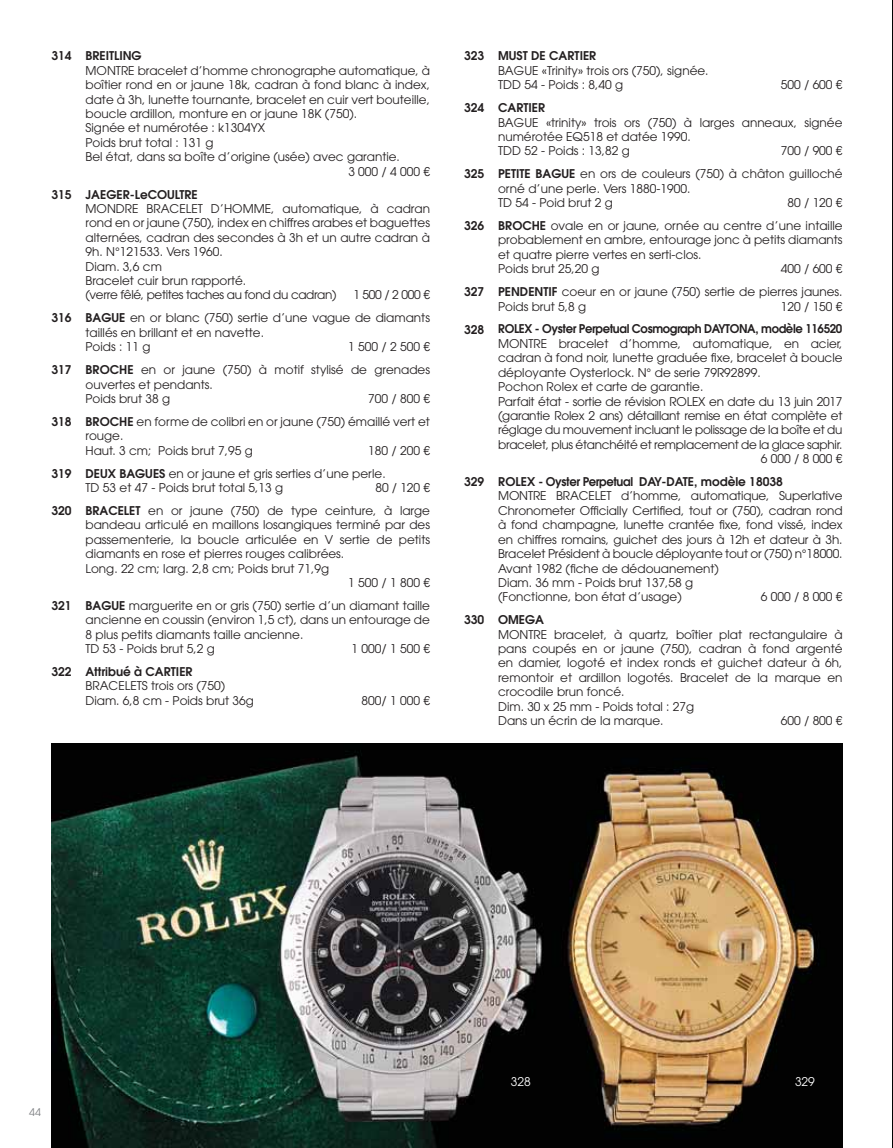
<style>
.page{position:relative;width:893px;height:1148px;background:#fff}
.page>*{position:absolute;margin:0;border:0;box-sizing:border-box;transform-origin:0 0}
.t1{font:12px/14.4px "ITC Avant Garde Pro";color:#231f20}
.t2{font:12px "ITC Avant Garde Pro";letter-spacing:-.02em;color:#231f20}
.t3{font:600 12px "ITC Avant Garde Pro";color:#231f20}
.t4{font:600 12px "ITC Avant Garde Pro";letter-spacing:-.03em;color:#231f20}
.t5{font:12px "ITC Avant Garde Pro";color:#fff}
.t6{font:10.5px "ITC Avant Garde Pro";color:#808285}
.s1{font-weight:600}
</style>
<div class="page">
<img style="left:892px;top:0;width:1px;height:1147px">
<img style="left:52px;top:743px;width:790px;height:404px">
<p class="t3" style="left:52px;top:50px;width:92px">314 BREITLING</p>
<p class="t1" style="left:86px;top:64px;width:346px">MONTRE bracelet d’homme chronographe automatique, à</p>
<p class="t1" style="left:86px;top:78px;width:346px">boîtier rond en or jaune 18k, cadran à fond blanc à index,</p>
<p class="t1" style="left:86px;top:93px;width:346px">date à 3h, lunette tournante, bracelet en cuir vert bouteille,</p>
<p class="t1" style="left:86px;top:107px;width:273px">boucle ardillon, monture en or jaune 18K (750).</p>
<p class="t1" style="left:86px;top:122px;width:181px">Signée et numérotée : k1304YX</p>
<p class="t1" style="left:86px;top:136px;width:129px">Poids brut total : 131 g</p>
<p class="t1" style="left:86px;top:150px;width:316px">Bel état, dans sa boîte d’origine (usée) avec garantie.</p>
<p class="t1" style="left:348px;top:165px;width:83px">3 000 / 4 000 €</p>
<p class="t3" style="left:52px;top:189px;width:148px">315 JAEGER-LeCOULTRE</p>
<p class="t1" style="left:86px;top:202px;width:346px">MONDRE BRACELET D’HOMME, automatique, à cadran rond en or jaune (750), index en chiffres arabes et baguettes alternées, cadran des secondes à 3h et un autre cadran à 9h. N°121533. Vers 1960.<br>Diam. 3,6 cm<br>Bracelet cuir brun rapporté.<br>(verre fêlé, petites taches au fond du cadran)</p>
<p class="t1" style="left:52px;top:284px;width:380px;line-height:23px;text-align:right">1 500 / 2 000 €<br><span class="s1">316 BAGUE</span> en or blanc (750) sertie d’une vague de diamants</p>
<p class="t1" style="left:86px;top:326px;width:180px">taillés en brillant et en navette.<br>Poids : 11 g</p>
<p class="t1" style="left:52px;top:336px;width:380px;line-height:23px;text-align:right">1 500 / 2 500 €<br><span class="s1">317 BROCHE</span> en or jaune (750) à motif stylisé de grenades</p>
<p class="t1" style="left:86px;top:378px;width:129px">ouvertes et pendants.<br>Poids brut 38 g</p>
<p class="t1" style="left:52px;top:388px;width:380px;line-height:23px;text-align:right">700 / 800 €<br><span class="s1">318 BROCHE</span> en forme de colibri en or jaune (750) émaillé vert et</p>
<p class="t1" style="left:86px;top:429px;width:169px">rouge.<br>Haut. 3 cm; Poids brut 7,95 g</p>
<p class="t1" style="left:52px;top:439px;width:380px;line-height:23px;text-indent:317px">180 / 200 €<br><span class="s1">319 DEUX BAGUES</span> en or jaune et gris serties d’une perle.</p>
<p class="t1" style="left:86px;top:481px;width:199px">TD 53 et 47 - Poids brut total 5,13 g</p>
<p class="t1" style="left:52px;top:477px;width:380px;line-height:23px;text-align:right">80 / 120 €<br><span class="s1">320 BRACELET</span> en or jaune (750) de type ceinture, à large</p>
<p class="t1" style="left:86px;top:518px;width:346px">bandeau articulé en maillons losangiques terminé par des</p>
<p class="t1" style="left:86px;top:533px;width:346px">passementerie, la boucle articulée en V sertie de petits</p>
<p class="t1" style="left:86px;top:547px;width:260px">diamants en rose et pierres rouges calibrées.</p>
<p class="t1" style="left:86px;top:562px;width:245px">Long. 22 cm; larg. 2,8 cm; Poids brut 71,9g</p>
<p class="t1" style="left:348px;top:576px;width:83px">1 500 / 1 800 €</p>
<p class="t1" style="left:86px;top:599px;width:346px;text-indent:-34px"><span class="s1">321 BAGUE</span> marguerite en or gris (750) sertie d’un diamant taille ancienne en coussin (environ 1,5 ct), dans un entourage de 8 plus petits diamants taille ancienne.<br>TD 53 - Poids brut 5,2 g</p>
<p class="t1" style="left:352px;top:642px;width:80px">1 000/ 1 500 €</p>
<p class="t3" style="left:52px;top:666px;width:143px">322 Attribué à CARTIER</p>
<p class="t1" style="left:86px;top:679px;width:170px">BRACELETS trois ors (750)<br>Diam. 6,8 cm - Poids brut 36g</p>
<p class="t1" style="left:362px;top:694px;width:70px">800/ 1 000 €</p>
<p class="t3" style="left:464px;top:50px;width:134px">323 MUST DE CARTIER</p>
<p class="t1" style="left:498px;top:64px;width:212px">BAGUE «Trinity» trois ors (750), signée.<br>TDD 54 - Poids : 8,40 g</p>
<p class="t1" style="left:781px;top:78px;width:63px">500 / 600 €</p>
<p class="t3" style="left:464px;top:102px;width:83px">324 CARTIER</p>
<p class="t1" style="left:498px;top:116px;width:346px">BAGUE «trinity» trois ors (750) à larges anneaux, signée numérotée EQ518 et datée 1990.<br>TDD 52 - Poids : 13,82 g</p>
<p class="t1" style="left:464px;top:140px;width:380px;line-height:23px;text-align:right">700 / 900 €<br><span class="s1">325 PETITE BAGUE</span> en ors de couleurs (750) à châton guilloché</p>
<p class="t1" style="left:498px;top:182px;width:194px">orné d’une perle. Vers 1880-1900.<br>TD 54 - Poid brut 2 g</p>
<p class="t1" style="left:464px;top:192px;width:380px;line-height:23px;text-align:right">80 / 120 €<br><span class="s1">326 BROCHE</span> ovale en or jaune, ornée au centre d’une intaille</p>
<p class="t1" style="left:498px;top:234px;width:346px">probablement en ambre, entourage jonc à petits diamants et quatre pierre vertes en serti-clos.<br>Poids brut 25,20 g</p>
<p class="t1" style="left:464px;top:258px;width:380px;line-height:23px;text-align:right">400 / 600 €<br><span class="s1">327 PENDENTIF</span> coeur en or jaune (750) sertie de pierres jaunes.</p>
<p class="t1" style="left:498px;top:300px;width:90px">Poids brut 5,8 g</p>
<p class="t1" style="left:781px;top:300px;width:63px">120 / 150 €</p>
<p class="t4" style="left:464px;top:323px;width:380px">328 ROLEX - Oyster Perpetual Cosmograph DAYTONA, modèle 116520</p>
<p class="t1" style="left:498px;top:337px;width:346px">MONTRE bracelet d’homme, automatique, en acier,</p>
<p class="t1" style="left:498px;top:351px;width:346px">cadran à fond noir, lunette graduée fixe, bracelet à boucle</p>
<p class="t1" style="left:498px;top:366px;width:264px">déployante Oysterlock. N° de serie 79R92899.</p>
<p class="t1" style="left:498px;top:380px;width:207px">Pochon Rolex et carte de garantie.</p>
<p class="t2" style="left:498px;top:395px;width:346px">Parfait état - sortie de révision ROLEX en date du 13 juin 2017</p>
<p class="t2" style="left:498px;top:410px;width:346px">(garantie Rolex 2 ans) détaillant remise en état complète et</p>
<p class="t2" style="left:498px;top:424px;width:346px">réglage du mouvement incluant le polissage de la boîte et du</p>
<p class="t2" style="left:498px;top:439px;width:346px">bracelet, plus étanchéité et remplacement de la glace saphir.</p>
<p class="t1" style="left:761px;top:452px;width:83px">6 000 / 8 000 €</p>
<p class="t3" style="left:464px;top:476px;width:320px">329 ROLEX - Oyster Perpetual DAY-DATE, modèle 18038</p>
<p class="t1" style="left:498px;top:490px;width:346px">MONTRE BRACELET d’homme, automatique, Superlative Chronometer Officially Certified, tout or (750), cadran rond à fond champagne, lunette crantée fixe, fond vissé, index en chiffres romains, guichet des jours à 12h et dateur à 3h.<br>Bracelet Président à boucle déployante tout or (750) n°18000.<br>Avant 1982 (fiche de dédouanement)<br>Diam. 36 mm - Poids brut 137,58 g<br>(Fonctionne, bon état d’usage)</p>
<p class="t1" style="left:761px;top:590px;width:83px">6 000 / 8 000 €</p>
<p class="t3" style="left:464px;top:614px;width:82px">330 OMEGA</p>
<p class="t1" style="left:498px;top:628px;width:346px">MONTRE bracelet, à quartz, boîtier plat rectangulaire à pans coupés en or jaune (750), cadran à fond argenté en damier, logoté et index ronds et guichet dateur à 6h, remontoir et ardillon logotés. Bracelet de la marque en crocodile brun foncé.<br>Dim. 30 x 25 mm - Poids total : 27g<br>Dans un écrin de la marque.</p>
<p class="t1" style="left:781px;top:714px;width:63px">600 / 800 €</p>
<p class="t6" style="left:29px;top:1106px;width:13px">44</p>
<p class="t5" style="left:511px;top:1075px;width:21px">328</p>
<p class="t5" style="left:795px;top:1075px;width:21px">329</p>
</div>
